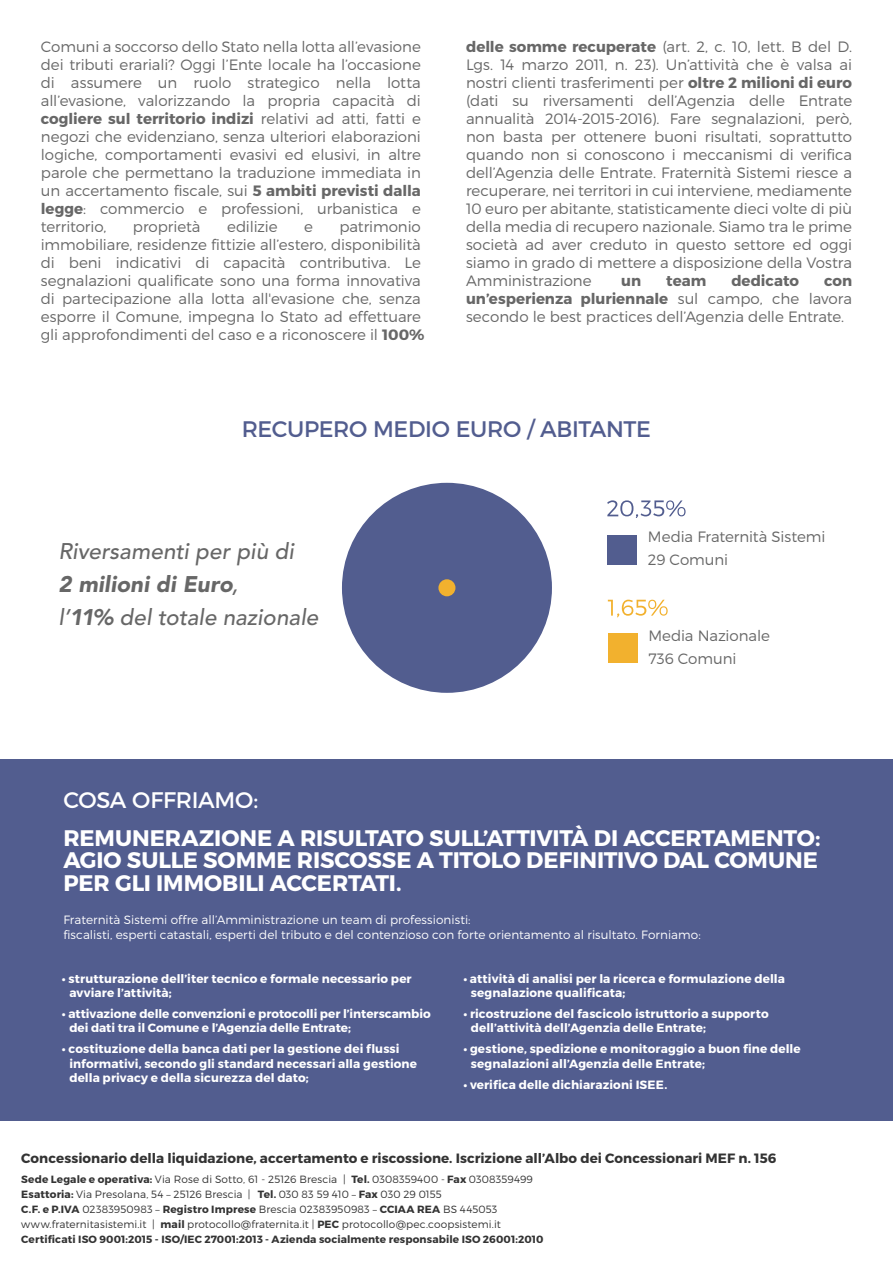
<style>
.page{position:relative;width:893px;height:1263px;background:#fff}
.page>*{position:absolute;margin:0;border:0;box-sizing:border-box;transform-origin:0 0}
.t1{font:700 22.5px/22.5px "Montserrat";letter-spacing:-.01em;color:#fff;text-align:justify}
.t2{font:italic 500 22.5px/33px "Avenir LT Std";letter-spacing:.005em;color:#676767}
.t3{font:22.5px "Montserrat";letter-spacing:-.015em;color:#525d8f}
.t4{font:22.5px "Montserrat";letter-spacing:-.015em;color:#fff}
.t5{font:300 15px/18px "Montserrat";letter-spacing:-.005em;color:#676767;text-align:justify}
.t6{font:700 15px "Montserrat";color:#676767}
.t7{font:700 13.5px "Montserrat";letter-spacing:.005em;color:#333}
.t8{font:700 12px/14.4px "Montserrat";letter-spacing:.005em;color:#fff}
.t9{font:300 12px/14.4px "Montserrat";letter-spacing:.005em;color:#fff}
.t10{font:300 10.5px/15px "Montserrat";letter-spacing:.01em;color:#333}
.s1{font-weight:700}
.s2{font-weight:900}
</style>
<div class="page">
<div style="left:0;top:759px;width:893px;height:361px;background:#525d8f"></div>
<div style="left:342px;top:483px;width:210px;height:210px;background:#525d8f;border-radius:50%"></div>
<div style="left:438px;top:579px;width:17px;height:17px;background:#f2b12e;border-radius:50%"></div>
<div style="left:608px;top:633px;width:29px;height:29px;background:#f2b12e"></div>
<div style="left:607px;top:535px;width:30px;height:30px;background:#525d8f"></div>
<svg style="left:607px;top:500px;width:79px;height:18px"></svg>
<svg style="left:608px;top:600px;width:60px;height:17px"></svg>
<p class="t5" style="left:41px;top:37px;width:382px">Comuni a soccorso dello Stato nella lotta all’evasione dei tributi erariali? Oggi l’Ente locale ha l’occasione di assumere un ruolo strategico nella lotta all’evasione, valorizzando la propria capacità di <span class="s1">cogliere sul territorio indizi</span> relativi ad atti, fatti e negozi che evidenziano, senza ulteriori elaborazioni logiche, comportamenti evasivi ed elusivi, in altre parole che permettano la traduzione immediata in un accertamento fiscale, sui <span class="s1">5 ambiti previsti dalla legge</span>: commercio e professioni, urbanistica e territorio,</p>
<p class="t5" style="left:133px;top:217px;width:69px">proprietà</p>
<p class="t5" style="left:227px;top:217px;width:52px">edilizie</p>
<p class="t5" style="left:304px;top:217px;width:10px">e</p>
<p class="t5" style="left:41px;top:217px;width:385px;text-align:left;text-indent:299px">patrimonio immobiliare, residenze fittizie all’estero, disponibilità di beni indicativi di capacità contributiva. Le segnalazioni qualificate sono una forma innovativa di partecipazione alla lotta all'evasione che, senza esporre il Comune, impegna lo Stato ad effettuare gli approfondimenti del caso e a riconoscere il <span class="s1">100%</span></p>
<p class="t5" style="left:466px;top:37px;width:388px"><span class="s1">delle somme recuperate</span> (art. 2, c. 10, lett. B del D.<br>Lgs. 14 marzo 2011, n. 23). Un’attività che è valsa ai nostri clienti trasferimenti per <span class="s1">oltre 2 milioni di euro </span>(dati su riversamenti dell’Agenzia delle Entrate annualità 2014-2015-2016). Fare segnalazioni, però, non basta per ottenere buoni risultati, soprattutto quando non si conoscono i meccanismi di verifica dell’Agenzia delle Entrate. Fraternità Sistemi riesce a recuperare, nei territori in cui interviene, mediamente 10 euro per abitante, statisticamente dieci volte di più della media di recupero nazionale. Siamo tra le prime società ad aver creduto in questo settore ed oggi siamo in grado di mettere a disposizione della Vostra Amministrazione</p>
<p class="t6" style="left:621px;top:271px;width:21px">un</p>
<p class="t6" style="left:666px;top:271px;width:42px">team</p>
<p class="t6" style="left:731px;top:271px;width:69px">dedicato</p>
<p class="t5" style="left:466px;top:271px;width:388px;text-indent:358px"><span class="s1">con un’esperienza pluriennale</span> sul campo, che lavora secondo le best practices dell’Agenzia delle Entrate.</p>
<h1 class="t3" style="left:242px;top:415px;width:411px">RECUPERO MEDIO EURO / ABITANTE</h1>
<h1 class="t2" style="left:58px;top:535px;width:237px">Riversamenti per più di</h1>
<h1 class="t2" style="left:58px;top:568px;width:261px"><span class="s2">2 milioni di Euro</span>,<br>l’<span class="s2">11%</span> del totale nazionale</h1>
<p class="t5" style="left:648px;top:528px;width:179px">Media Fraternità Sistemi</p>
<p class="t5" style="left:648px;top:550px;width:82px">29 Comuni</p>
<p class="t5" style="left:648px;top:624px;width:123px;line-height:22.5px">Media Nazionale<br>736 Comuni</p>
<h1 class="t4" style="left:63px;top:786px;width:196px">COSA OFFRIAMO:</h1>
<h1 class="t1" style="left:63px;top:827px;width:758px">REMUNERAZIONE A RISULTATO SULL’ATTIVITÀ DI ACCERTAMENTO:<br>AGIO SULLE SOMME RISCOSSE A TITOLO DEFINITIVO DAL COMUNE PER GLI IMMOBILI ACCERTATI.</h1>
<p class="t9" style="left:63px;top:912px;width:639px">Fraternità Sistemi offre all’Amministrazione un team di professionisti:<br>fiscalisti, esperti catastali, esperti del tributo e del contenzioso con forte orientamento al risultato. Forniamo:</p>
<p class="t8" style="left:69px;top:971px;width:344px;text-indent:-8px">∙ strutturazione dell’iter tecnico e formale necessario per avviare l’attività;</p>
<p class="t8" style="left:69px;top:1007px;width:363px;text-indent:-8px">• attivazione delle convenzioni e protocolli per l’interscambio dei dati tra il Comune e l’Agenzia delle Entrate;</p>
<p class="t8" style="left:69px;top:1042px;width:349px;text-indent:-8px">• costituzione della banca dati per la gestione dei flussi informativi, secondo gli standard necessari alla gestione della privacy e della sicurezza del dato;</p>
<p class="t8" style="left:471px;top:971px;width:316px;text-indent:-8px">• attività di analisi per la ricerca e formulazione della segnalazione qualificata;</p>
<p class="t8" style="left:471px;top:1007px;width:299px;text-indent:-8px">• ricostruzione del fascicolo istruttorio a supporto dell’attività dell’Agenzia delle Entrate;</p>
<p class="t8" style="left:471px;top:1042px;width:331px;text-indent:-8px">• gestione, spedizione e monitoraggio a buon fine delle segnalazioni all’Agenzia delle Entrate;</p>
<p class="t8" style="left:463px;top:1077px;width:205px">• verifica delle dichiarazioni ISEE.</p>
<p class="t7" style="left:21px;top:1149px;width:756px">Concessionario della liquidazione, accertamento e riscossione. Iscrizione all’Albo dei Concessionari MEF n. 156</p>
<p class="t10" style="left:21px;top:1171px;width:524px"><span class="s1">Sede Legale e operativa:</span> Via Rose di Sotto, 61 - 25126 Brescia | <span class="s1">Tel.</span> 0308359400 - <span class="s1">Fax</span> 0308359499<br><span class="s1">Esattoria:</span> Via Presolana, 54 – 25126 Brescia | <span class="s1">Tel.</span> 030 83 59 410 – <span class="s1">Fax</span> 030 29 0155<br><span class="s1">C.F. e P.IVA</span> 02383950983 – <span class="s1">Registro Imprese</span> Brescia 02383950983 – <span class="s1">CCIAA REA</span> BS 445053 www.fraternitasistemi.it | <span class="s1">mail</span> protocollo@fraternita.it | <span class="s1">PEC</span> protocollo@pec.coopsistemi.it <span class="s1">Certificati ISO 9001:2015 - ISO/IEC 27001:2013 - Azienda socialmente responsabile ISO 26001:2010</span></p>
</div>
